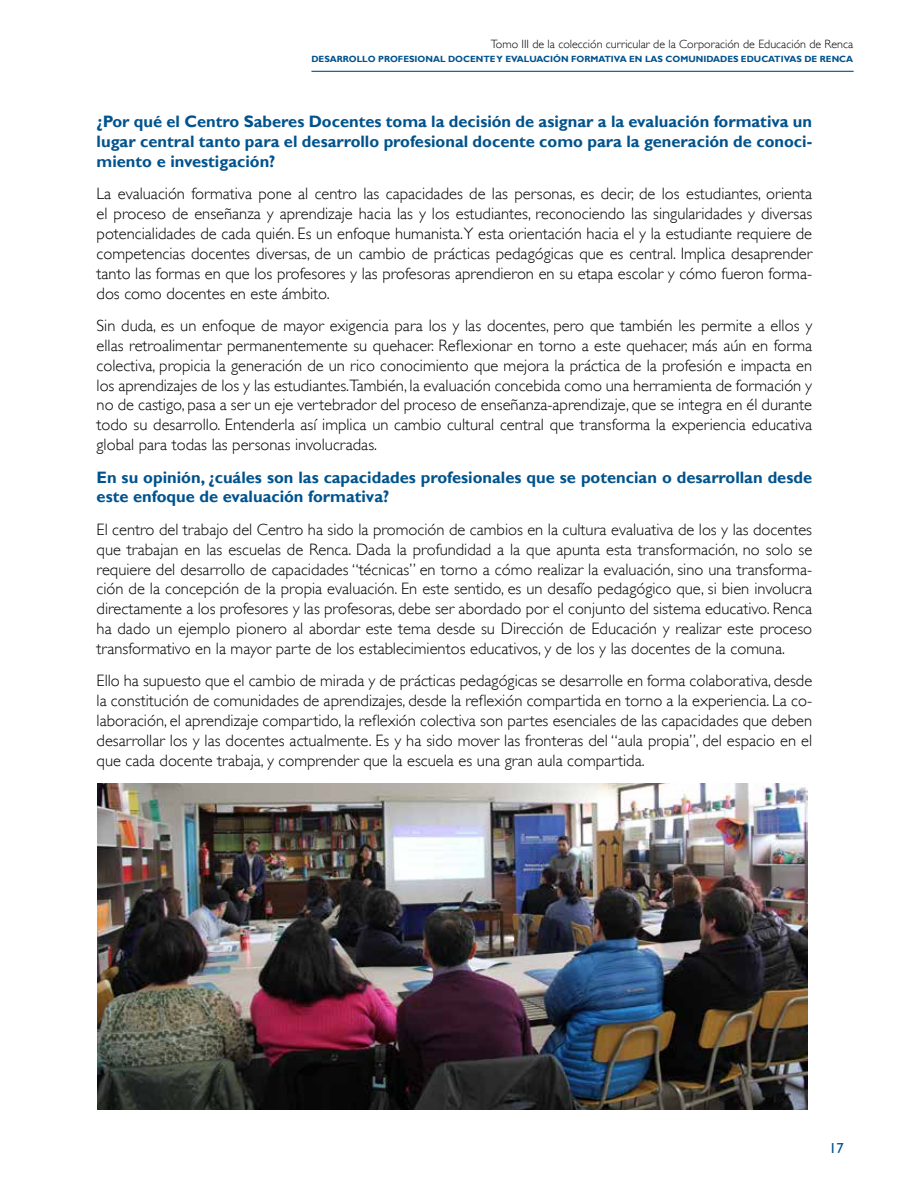
<style>
.page{position:relative;width:919px;height:1191px;background:#fff}
.page>*{position:absolute;margin:0;border:0;box-sizing:border-box;transform-origin:0 0}
.t1{font:300 16.5px/19.8px "Gill Sans Std";color:#000;text-align:justify}
.t2{font:700 16.5px/19.8px "Gill Sans";color:#01538e;text-align:justify}
.t3{font:14.55px "Gill Sans Std";color:#01538e}
.t4{font:300 12px "Gill Sans Std";color:#000}
.t5{font:700 9px "Gill Sans";color:#01538e}
</style>
<div class="page">
<hr style="left:311px;top:71px;width:542px;height:1px;background:#01538e">
<img style="left:97px;top:783px;width:710px;height:327px">
<p class="t4" style="left:490px;top:37px;width:364px">Tomo III de la colección curricular de la Corporación de Educación de Renca</p>
<p class="t5" style="left:311px;top:53px;width:543px">DESARROLLO PROFESIONAL DOCENTE Y EVALUACIÓN FORMATIVA EN LAS COMUNIDADES EDUCATIVAS DE RENCA</p>
<p class="t2" style="left:97px;top:112px;width:717px">¿Por qué el Centro Saberes Docentes toma la decisión de asignar a la evaluación formativa un lugar central tanto para el desarrollo profesional docente como para la generación de conoci&shy;miento e investigación?</p>
<p class="t1" style="left:97px;top:184px;width:717px">La evaluación formativa pone al centro las capacidades de las personas, es decir, de los estudiantes, orienta el proceso de enseñanza y aprendizaje hacia las y los estudiantes, reconociendo las singularidades y diversas potencialidades de cada quién. Es un enfoque humanista.Y esta orientación hacia el y la estudiante requiere de competencias docentes diversas, de un cambio de prácticas pedagógicas que es central. Implica desaprender tanto las formas en que los profesores y las profesoras aprendieron en su etapa escolar y cómo fueron forma&shy;dos como docentes en este ámbito.</p>
<p class="t1" style="left:97px;top:316px;width:717px">Sin duda, es un enfoque de mayor exigencia para los y las docentes, pero que también les permite a ellos y ellas retroalimentar permanentemente su quehacer. Reflexionar en torno a este quehacer, más aún en forma colectiva, propicia la generación de un rico conocimiento que mejora la práctica de la profesión e impacta en los aprendizajes de los y las estudiantes.También, la evaluación concebida como una herramienta de formación y no de castigo, pasa a ser un eje vertebrador del proceso de enseñanza-aprendizaje, que se integra en él durante todo su desarrollo. Entenderla así implica un cambio cultural central que transforma la experiencia educativa global para todas las personas involucradas.</p>
<p class="t2" style="left:97px;top:467px;width:717px">En su opinión, ¿cuáles son las capacidades profesionales que se potencian o desarrollan desde este enfoque de evaluación formativa?</p>
<p class="t1" style="left:97px;top:519px;width:717px">El centro del trabajo del Centro ha sido la promoción de cambios en la cultura evaluativa de los y las docentes que trabajan en las escuelas de Renca. Dada la profundidad a la que apunta esta transformación, no solo se requiere del desarrollo de capacidades “técnicas” en torno a cómo realizar la evaluación, sino una transforma&shy;ción de la concepción de la propia evaluación. En este sentido, es un desafío pedagógico que, si bien involucra directamente a los profesores y las profesoras, debe ser abordado por el conjunto del sistema educativo. Renca ha dado un ejemplo pionero al abordar este tema desde su Dirección de Educación y realizar este proceso transformativo en la mayor parte de los establecimientos educativos, y de los y las docentes de la comuna.</p>
<p class="t1" style="left:97px;top:671px;width:717px">Ello ha supuesto que el cambio de mirada y de prácticas pedagógicas se desarrolle en forma colaborativa, desde la constitución de comunidades de aprendizajes, desde la reflexión compartida en torno a la experiencia. La co&shy;laboración, el aprendizaje compartido, la reflexión colectiva son partes esenciales de las capacidades que deben desarrollar los y las docentes actualmente. Es y ha sido mover las fronteras del “aula propia”, del espacio en el que cada docente trabaja, y comprender que la escuela es una gran aula compartida.</p>
<p class="t3" style="left:829px;top:1139px;width:16px">17</p>
</div>
